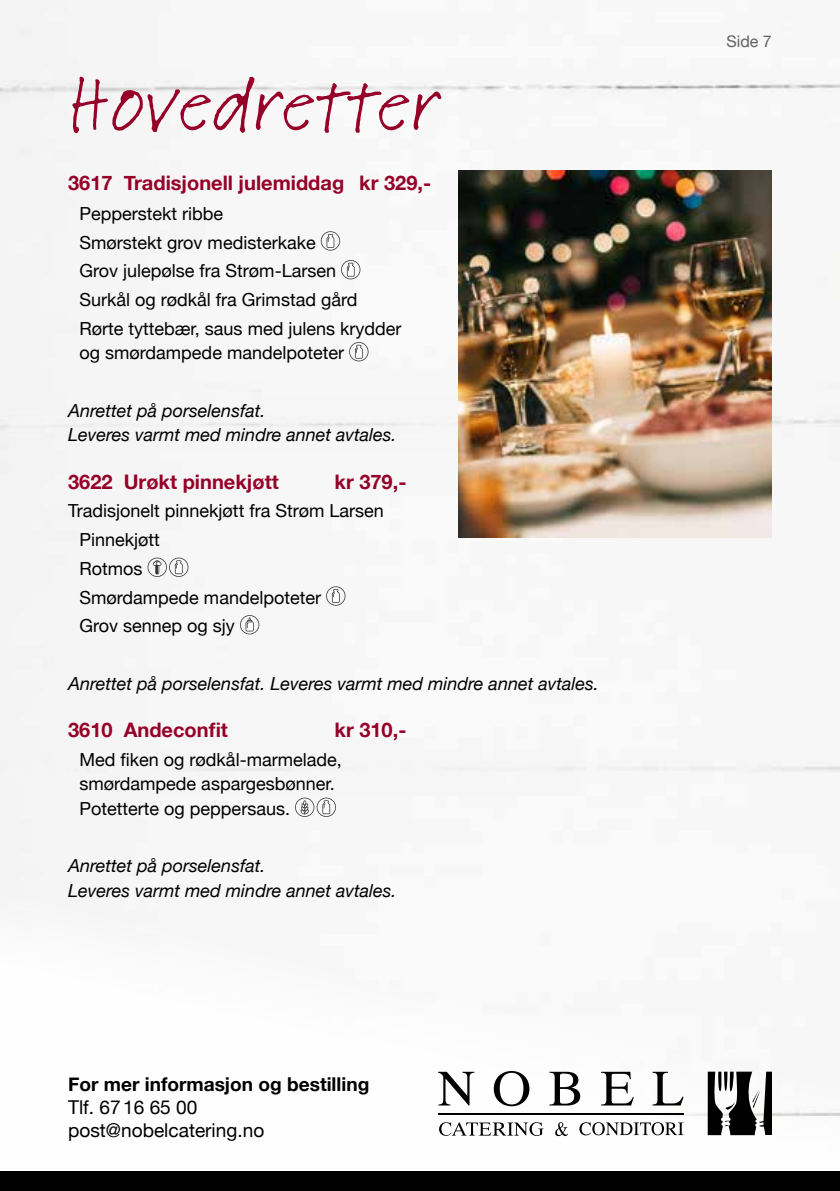
<style>
.page{position:relative;width:840px;height:1191px;background:#fff}
.page>*{position:absolute;margin:0;border:0;box-sizing:border-box;transform-origin:0 0}
.t1{font:80px "Linotype Feltpen";color:#960028}
.t2{font:700 20px "Helvetica Neue";color:#960028}
.t3{font:19px/22.8px "Helvetica Neue";color:#000}
.t4{font:700 19px "Helvetica Neue";color:#000}
.t5{font:18px/28.8px "Helvetica Neue";color:#000}
.t6{font:italic 18px/24.4px "Helvetica Neue";color:#000}
.t7{font:16px "Helvetica Neue";color:#626261}
</style>
<div class="page">
<img style="left:0;top:0;width:839px;height:1137px">
<svg style="left:438px;top:1071px;width:36px;height:34px"></svg>
<svg style="left:493px;top:1071px;width:36px;height:35px"></svg>
<svg style="left:549px;top:1071px;width:31px;height:34px"></svg>
<svg style="left:600px;top:1071px;width:33px;height:34px"></svg>
<svg style="left:652px;top:1071px;width:31px;height:34px"></svg>
<svg style="left:707px;top:1071px;width:64px;height:64px"></svg>
<svg style="left:555px;top:1122px;width:12px;height:14px"></svg>
<svg style="left:439px;top:1122px;width:104px;height:13px"></svg>
<svg style="left:579px;top:1122px;width:104px;height:13px"></svg>
<hr style="left:438px;top:1113px;width:245px;height:1px;background:#000">
<div style="left:0;top:1171px;width:839px;height:20px;background:#000"></div>
<div style="left:0;top:393px;width:578px;height:63px;background:#f6f6f6"></div>
<div style="left:0;top:735px;width:578px;height:63px;background:#f6f6f6"></div>
<svg style="left:320px;top:231px;width:20px;height:20px"></svg>
<svg style="left:341px;top:260px;width:19px;height:19px"></svg>
<svg style="left:349px;top:342px;width:19px;height:19px"></svg>
<svg style="left:147px;top:557px;width:41px;height:20px"></svg>
<svg style="left:326px;top:586px;width:19px;height:19px"></svg>
<svg style="left:240px;top:615px;width:19px;height:19px"></svg>
<svg style="left:295px;top:797px;width:41px;height:20px"></svg>
<img style="left:458px;top:170px;width:313px;height:367px">
<h1 class="t1" style="left:68px;top:53px;width:372px">Hovedretter</h1>
<p class="t2" style="left:68px;top:167px;width:364px">3617 Tradisjonell julemiddag kr 329,-</p>
<p class="t5" style="left:79px;top:200px;width:323px">Pepperstekt ribbe<br>Smørstekt grov medisterkake<br>Grov julepølse fra Strøm-Larsen<br>Surkål og rødkål fra Grimstad gård<br>Rørte tyttebær, saus med julens krydder</p>
<p class="t5" style="left:79px;top:339px;width:266px">og smørdampede mandelpoteter</p>
<p class="t6" style="left:68px;top:399px;width:330px">Anrettet på porselensfat.<br>Leveres varmt med mindre annet avtales.</p>
<p class="t2" style="left:68px;top:466px;width:212px">3622 Urøkt pinnekjøtt</p>
<p class="t2" style="left:334px;top:466px;width:73px">kr 379,-</p>
<p class="t5" style="left:79px;top:497px;width:306px;text-indent:-11px">Tradisjonelt pinnekjøtt fra Strøm Larsen<br>Pinnekjøtt<br>Rotmos<br>Smørdampede mandelpoteter<br>Grov sennep og sjy</p>
<p class="t6" style="left:68px;top:672px;width:532px">Anrettet på porselensfat. Leveres varmt med mindre annet avtales.</p>
<p class="t2" style="left:68px;top:714px;width:161px">3610 Andeconfit</p>
<p class="t2" style="left:334px;top:714px;width:73px">kr 310,-</p>
<p class="t5" style="left:79px;top:748px;width:264px;line-height:24.4px">Med fiken og rødkål-marmelade, smørdampede aspargesbønner.<br>Potetterte og peppersaus.</p>
<p class="t6" style="left:68px;top:855px;width:330px">Anrettet på porselensfat.<br>Leveres varmt med mindre annet avtales.</p>
<p class="t4" style="left:68px;top:1069px;width:302px">For mer informasjon og bestilling</p>
<p class="t3" style="left:68px;top:1096px;width:198px">Tlf. 6716 65 00 post@nobelcatering.no</p>
<p class="t7" style="left:726px;top:30px;width:47px">Side 7</p>
</div>
